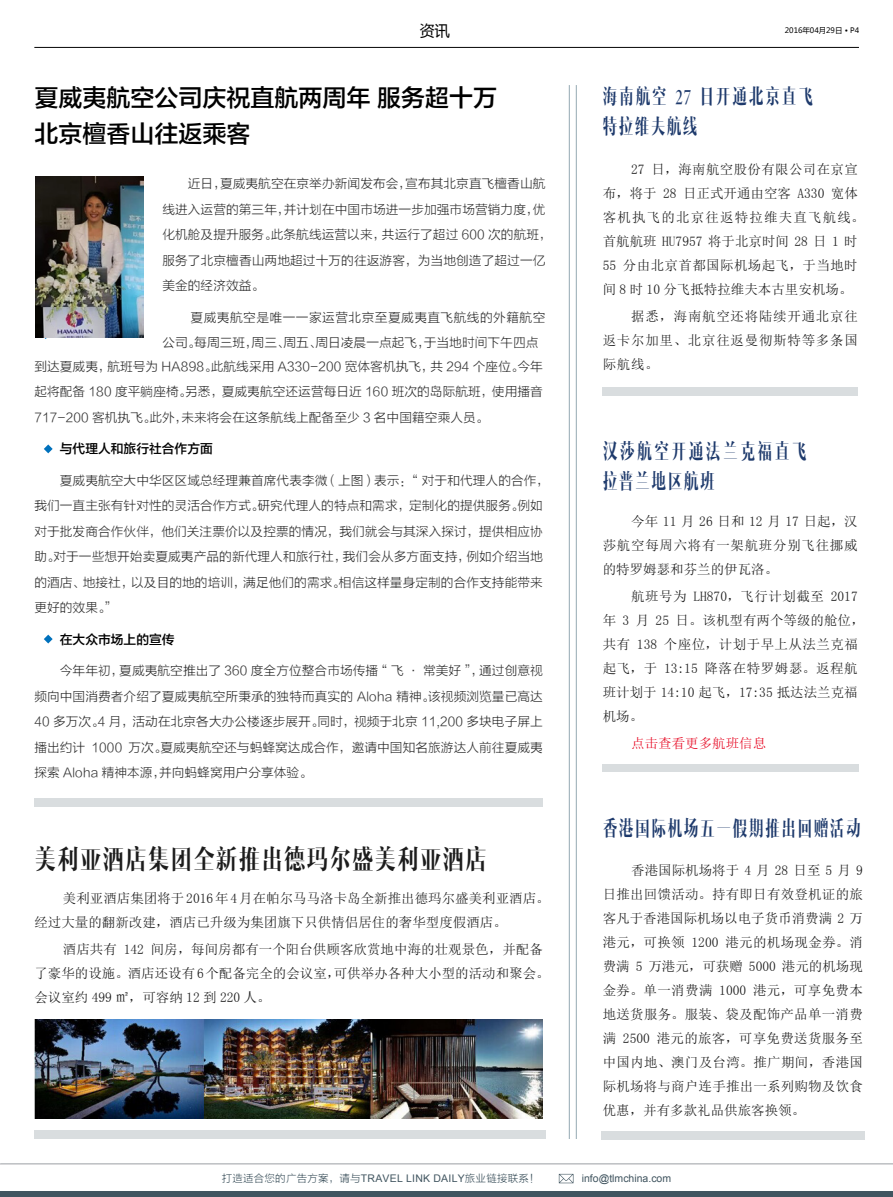
<style>
.page{position:relative;width:893px;height:1197px;background:#fff}
.page>*{position:absolute;margin:0;border:0;box-sizing:border-box;transform-origin:0 0}
.t1{font:27px "MF Shang Ya Noncommercial";letter-spacing:.05em;color:#1c1c1c;scale:.8 1}
.t2{font:24px/36px "FZLTZHK GBK1 0";color:#000}
.t3{font:21.3px/30px "MF Shang Ya Noncommercial";letter-spacing:.165em;color:#1e3a6c;scale:.69 1}
.t4{font:21.3px "MF Shang Ya Noncommercial";letter-spacing:.1em;color:#1e3a6c;scale:.69 1}
.t5{font:21px/30px "MF Shang Ya Noncommercial";letter-spacing:.135em;color:#1e3a6c;scale:.69 1}
.t6{font:15px "Microsoft Ya Hei";color:#000}
.t7{font:13.5px/24px "Sim Sun";color:#1a1a1a}
.t8{font:13.5px "Sim Sun";color:#e6001c}
.t9{font:12.75px/25.5px "FZLTXHK";color:#333}
.t10{font:12.75px/25.5px "FZLTXHK";letter-spacing:.03em;color:#333}
.t11{font:12.75px "FZLTZHK GBK1 0";color:#000}
.t12{font:10.5px "FZLTXHK";letter-spacing:.02em;color:#415560}
.t13{font:10.5px "Arial";color:#415560}
.t14{font:7.5px "Microsoft Ya Hei";color:#000}
.s1{font-family:"Arial"}
</style>
<div class="page">
<hr style="left:34px;top:47px;width:825px;height:1px;background:#050505">
<div style="left:601px;top:1131px;width:263px;height:8px;background:#d9dddf"></div>
<div style="left:34px;top:1131px;width:512px;height:8px;background:#d9dddf"></div>
<div style="left:34px;top:798px;width:509px;height:8px;background:#d9dddf"></div>
<div style="left:603px;top:387px;width:255px;height:8px;background:#d9dddf"></div>
<div style="left:603px;top:764px;width:256px;height:8px;background:#d9dddf"></div>
<hr style="left:576px;top:85px;width:1px;height:1054px;background:#94a9b2">
<hr style="left:569px;top:85px;width:1px;height:1054px;background:#94a9b2">
<svg style="left:44px;top:444px;width:9px;height:9px"></svg>
<svg style="left:44px;top:635px;width:9px;height:8px"></svg>
<div style="left:0;top:1192px;width:893px;height:5px;background:#415560"></div>
<hr style="left:0;top:1163px;width:893px;height:1px;background:#b2b3b7">
<svg style="left:559px;top:1174px;width:14px;height:9px"></svg>
<img style="left:36px;top:176px;width:107px;height:162px">
<img style="left:34px;top:1020px;width:509px;height:99px">
<p class="t6" style="left:420px;top:20px;width:31px">资讯</p>
<h2 class="t2" style="left:34px;top:80px;width:464px">夏威夷航空公司庆祝直航两周年 服务超十万北京檀香山往返乘客</h2>
<p class="t9" style="left:162px;top:171px;width:391px;text-indent:26px">近日，夏威夷航空在京举办新闻发布会，宣布其北京直飞檀香山航线进入运营的第三年，并计划在中国市场进一步加强市场营销力度，优化机舱及提升服务。此条航线运营以来，共运行了超过 600 次的航班，服务了北京檀香山两地超过十万的往返游客，为当地创造了超过一亿美金的经济效益。</p>
<p class="t10" style="left:162px;top:305px;width:385px;text-indent:28px">夏威夷航空是唯一一家运营北京至夏威夷直飞航线的外籍航空公司。每周三班，周三、周五、周日凌晨一点起飞，于当地时间下午四点</p>
<p class="t9" style="left:34px;top:354px;width:510px;text-align:justify">到达夏威夷，航班号为 HA898。此航线采用 A330-200 宽体客机执飞，共 294 个座位。今年起将配备 180 度平躺座椅。另悉，夏威夷航空还运营每日近 160 班次的岛际航班，使用播音717-200 客机执飞。此外，未来将会在这条航线上配备至少 3 名中国籍空乘人员。</p>
<p class="t11" style="left:60px;top:442px;width:154px">与代理人和旅行社合作方面</p>
<p class="t9" style="left:34px;top:468px;width:516px;text-indent:25px">夏威夷航空大中华区区域总经理兼首席代表李微（上图）表示：“ 对于和代理人的合作，我们一直主张有针对性的灵活合作方式。研究代理人的特点和需求，定制化的提供服务。例如对于批发商合作伙伴，他们关注票价以及控票的情况，我们就会与其深入探讨，提供相应协助。对于一些想开始卖夏威夷产品的新代理人和旅行社，我们会从多方面支持，例如介绍当地的酒店、地接社，以及目的地的培训，满足他们的需求。相信这样量身定制的合作支持能带来更好的效果。”</p>
<p class="t11" style="left:60px;top:632px;width:116px">在大众市场上的宣传</p>
<p class="t9" style="left:34px;top:658px;width:510px;text-align:justify;text-indent:25px">今年年初，夏威夷航空推出了 360 度全方位整合市场传播“ 飞 · 常美好 ”，通过创意视频向中国消费者介绍了夏威夷航空所秉承的独特而真实的 Aloha 精神。该视频浏览量已高达40 多万次。4 月，活动在北京各大办公楼逐步展开。同时，视频于北京 11,200 多块电子屏上播出约计 1000 万次。夏威夷航空还与蚂蜂窝达成合作，邀请中国知名旅游达人前往夏威夷探索 Aloha 精神本源，并向蚂蜂窝用户分享体验。</p>
<h1 class="t1" style="left:34px;top:843px;width:567px">美利亚酒店集团全新推出德玛尔盛美利亚酒店</h1>
<p class="t7" style="left:34px;top:886px;width:517px;text-indent:28px">美利亚酒店集团将于 2016年 4月在帕尔马马洛卡岛全新推出德玛尔盛美利亚酒店。经过大量的翻新改建，酒店已升级为集团旗下只供情侣居住的奢华型度假酒店。</p>
<p class="t7" style="left:34px;top:937px;width:517px;text-indent:28px">酒店共有 142 间房，每间房都有一个阳台供顾客欣赏地中海的壮观景色，并配备了豪华的设施。酒店还设有 6个配备完全的会议室，可供举办各种大小型的活动和聚会。会议室约 499 ㎡，可容纳 12 到 220 人。</p>
<p class="t14" style="left:785px;top:25px;width:76px">2016年04月29日 • P4</p>
<h3 class="t5" style="left:603px;top:82px;width:306px">海南航空 27 日开通北京直飞特拉维夫航线</h3>
<p class="t7" style="left:603px;top:157px;width:263px;text-indent:28px">27 日，海南航空股份有限公司在京宣布，将于 28 日正式开通由空客 A330 宽体客机执飞的北京往返特拉维夫直飞航线。首航航班 HU7957 将于北京时间 28 日 1 时<br>55 分由北京首都国际机场起飞，于当地时间 8 时 10 分飞抵特拉维夫本古里安机场。</p>
<p class="t7" style="left:603px;top:304px;width:257px;text-align:justify;text-indent:28px">据悉，海南航空还将陆续开通北京往返卡尔加里、北京往返曼彻斯特等多条国际航线。</p>
<h3 class="t3" style="left:603px;top:437px;width:297px">汉莎航空开通法兰克福直飞拉普兰地区航班</h3>
<p class="t7" style="left:603px;top:509px;width:257px;text-align:justify;text-indent:28px">今年 11 月 26 日和 12 月 17 日起，汉莎航空每周六将有一架航班分别飞往挪威的特罗姆瑟和芬兰的伊瓦洛。</p>
<p class="t7" style="left:603px;top:584px;width:263px;text-indent:28px">航班号为 LH870，飞行计划截至 2017年 3 月 25 日。该机型有两个等级的舱位，共有 138 个座位，计划于早上从法兰克福起飞，于 13:15 降落在特罗姆瑟。返程航班计划于 14:10 起飞，17:35 抵达法兰克福机场。</p>
<p class="t8" style="left:631px;top:736px;width:136px">点击查看更多航班信息</p>
<h3 class="t4" style="left:603px;top:815px;width:376px">香港国际机场五一假期推出回赠活动</h3>
<p class="t7" style="left:603px;top:858px;width:262px;text-align:justify;text-indent:28px">香港国际机场将于 4 月 28 日至 5 月 9日推出回馈活动。持有即日有效登机证的旅客凡于香港国际机场以电子货币消费满 2 万港元，可换领 1200 港元的机场现金券。消费满 5 万港元，可获赠 5000 港元的机场现金券。单一消费满 1000 港元，可享免费本地送货服务。服装、袋及配饰产品单一消费满 2500 港元的旅客，可享免费送货服务至中国内地、澳门及台湾。推广期间，香港国际机场将与商户连手推出一系列购物及饮食优惠，并有多款礼品供旅客换领。</p>
<p class="t12" style="left:222px;top:1172px;width:319px">打造适合您的广告方案，请与<span class="s1">TRAVEL LINK DAILY</span>旅业链接联系！</p>
<p class="t13" style="left:582px;top:1171px;width:91px">info@tlmchina.com</p>
</div>
